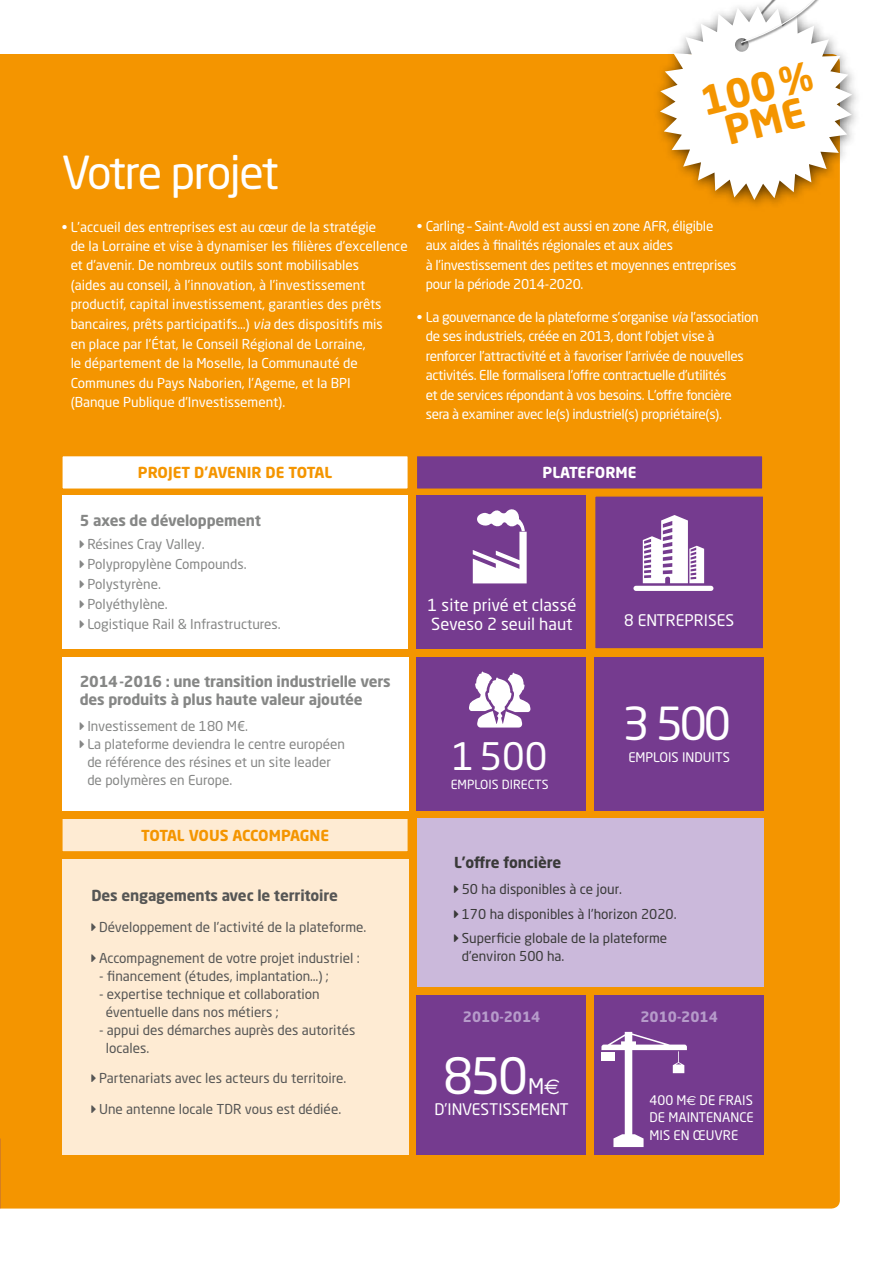
<style>
.page{position:relative;width:885px;height:1263px;background:#fff}
.page>*{position:absolute;margin:0;border:0;box-sizing:border-box;transform-origin:0 0}
.t1{font:49.5px "Neo Sans Pro";color:#fff}
.t2{font:45px "Neo Sans Pro";letter-spacing:-.055em;color:#fff}
.t3{font:700 39.3px/33.5px "Neo Sans Pro";color:#f49500;text-align:center}
.t4{font:37.5px "Neo Sans Pro";color:#fff}
.t5{font:21.3px "Neo Sans Pro";color:#fff}
.t6{font:16.5px/19.5px "Neo Sans Pro";color:#fff}
.t7{font:15.75px "Neo Sans Pro";color:#fff}
.t8{font:700 15px/18px "Neo Sans Pro";letter-spacing:-.01em;color:#868786}
.t9{font:700 15px "Neo Sans Pro";letter-spacing:-.01em;color:#565655}
.t10{font:700 15px "Neo Sans Pro";color:#f49500}
.t11{font:700 15px "Neo Sans Pro";letter-spacing:-.02em;color:#f49500}
.t12{font:700 15px "Neo Sans Pro";letter-spacing:-.01em;color:#3a3a39}
.t13{font:700 15px "Neo Sans Pro";color:#fff}
.t14{font:700 14.25px "Neo Sans Pro";color:#b69bca}
.t15{font:700 14.1px "Neo Sans Pro";color:#b69bca}
.t16{font:13.5px/19.5px "Neo Sans Pro";letter-spacing:-.02em;color:#fff}
.t17{font:13.5px/19.5px "Neo Sans Pro";color:#fff}
.t18{font:13.5px/18px "Neo Sans Pro";color:#565655}
.t19{font:13.5px/20.1px "Neo Sans Pro";color:#868786}
.t20{font:13.5px/24.5px "Neo Sans Pro";color:#3a3a39}
.t21{font:13.05px/17.4px "Neo Sans Pro";color:#fff;text-align:justify}
.t22{font:12.45px "Neo Sans Pro";color:#fff}
.s1{font-style:italic}
.s2{font-family:"Euro Sans"}
</style>
<div class="page">
<div style="left:0;top:54px;width:839px;height:1154px;background:#f49500"></div>
<div style="left:416px;top:496px;width:170px;height:153px;background:#753b8f"></div>
<div style="left:593px;top:495px;width:171px;height:155px;background:#753b8f;border:2px solid #f49500"></div>
<div style="left:416px;top:657px;width:170px;height:153px;background:#753b8f"></div>
<div style="left:62px;top:657px;width:346px;height:153px;background:#fff"></div>
<div style="left:62px;top:860px;width:346px;height:295px;background:#feebd3"></div>
<div style="left:62px;top:496px;width:345px;height:153px;background:#fff"></div>
<div style="left:416px;top:818px;width:347px;height:168px;background:#cbb9db"></div>
<div style="left:594px;top:657px;width:169px;height:153px;background:#753b8f"></div>
<div style="left:416px;top:995px;width:170px;height:159px;background:#753b8f"></div>
<div style="left:594px;top:995px;width:169px;height:160px;background:#753b8f"></div>
<svg style="left:58px;top:452px;width:708px;height:41px"></svg>
<svg style="left:58px;top:814px;width:354px;height:42px;background:#fbd59d"></svg>
<div style="left:652px;top:0;width:210px;height:212px;background:#000;opacity:.65"></div>
<svg style="left:659px;top:0;width:193px;height:200px"></svg>
<svg style="left:472px;top:509px;width:54px;height:74px"></svg>
<svg style="left:633px;top:515px;width:80px;height:76px"></svg>
<svg style="left:469px;top:671px;width:61px;height:56px"></svg>
<svg style="left:601px;top:1032px;width:85px;height:115px"></svg>
<h2 class="t2" style="left:62px;top:144px;width:218px">Votre projet</h2>
<p class="t17" style="left:71px;top:217px;width:338px;text-indent:-9px">• L’accueil des entreprises est au cœur de la stratégie<br>de la Lorraine et vise à dynamiser les filières d’excellence et d’avenir. De nombreux outils sont mobilisables<br>(aides au conseil, à l’innovation, à l’investissement productif, capital investissement, garanties des prêts bancaires, prêts participatifs…) <span class="s1">via</span> des dispositifs mis<br>en place par l’État, le Conseil Régional de Lorraine,<br>le département de la Moselle, la Communauté de Communes du Pays Naborien, l’Ageme, et la BPI<br>(Banque Publique d’Investissement).</p>
<h3 class="t3" style="left:697px;top:85px;width:116px;rotate:-14deg">100%<br>PME</h3>
<p class="t16" style="left:425px;top:216px;width:312px;text-indent:-9px">• Carling – Saint-Avold est aussi en zone AFR, éligible aux aides à finalités régionales et aux aides<br>à l’investissement des petites et moyennes entreprises pour la période 2014-2020.</p>
<p class="t16" style="left:425px;top:307px;width:334px;text-indent:-9px">• La gouvernance de la plateforme s’organise <span class="s1">via</span> l’association de ses industriels, créée en 2013, dont l’objet vise à renforcer l’attractivité et à favoriser l’arrivée de nouvelles activités. Elle formalisera l’offre contractuelle d’utilités<br>et de services répondant à vos besoins. L’offre foncière sera à examiner avec le(s) industriel(s) propriétaire(s).</p>
<p class="t10" style="left:138px;top:463px;width:196px">PROJET D’AVENIR DE TOTAL</p>
<p class="t8" style="left:80px;top:511px;width:183px">5 axes de développement</p>
<p class="t19" style="left:87px;top:533px;width:195px">Résines Cray Valley.<br>Polypropylène Compounds.<br>Polystyrène.<br>Polyéthylène.<br>Logistique Rail &amp; Infrastructures.</p>
<p class="t8" style="left:80px;top:672px;width:312px">2014-2016 : une transition industrielle vers des produits à plus haute valeur ajoutée</p>
<p class="t19" style="left:87px;top:717px;width:259px;line-height:18px">Investissement de 180 M€.<br>La plateforme deviendra le centre européen de référence des résines et un site leader de polymères en Europe.</p>
<p class="t11" style="left:141px;top:826px;width:189px">TOTAL VOUS ACCOMPAGNE</p>
<p class="t9" style="left:91px;top:886px;width:248px">Des engagements avec le territoire</p>
<p class="t18" style="left:99px;top:918px;width:269px">Développement de l’activité de la plateforme.</p>
<p class="t18" style="left:99px;top:948px;width:262px">Accompagnement de votre projet industriel :</p>
<p class="t18" style="left:99px;top:966px;width:231px">- financement (études, implantation…) ;</p>
<p class="t18" style="left:106px;top:984px;width:215px;text-indent:-7px">- expertise technique et collaboration éventuelle dans nos métiers ;</p>
<p class="t18" style="left:106px;top:1020px;width:251px;text-indent:-7px">- appui des démarches auprès des autorités locales.</p>
<p class="t18" style="left:99px;top:1069px;width:249px">Partenariats avec les acteurs du territoire.</p>
<p class="t18" style="left:99px;top:1100px;width:243px">Une antenne locale TDR vous est dédiée.</p>
<p class="t13" style="left:542px;top:463px;width:95px">PLATEFORME</p>
<p class="t6" style="left:427px;top:595px;width:150px">1 site privé et classé<br>Seveso 2 seuil haut</p>
<p class="t7" style="left:624px;top:611px;width:111px">8 ENTREPRISES</p>
<h2 class="t2" style="left:622px;top:696px;width:110px">3 500</h2>
<h3 class="t4" style="left:452px;top:733px;width:97px">1500</h3>
<p class="t21" style="left:628px;top:748px;width:103px">EMPLOIS INDUITS</p>
<p class="t22" style="left:450px;top:777px;width:99px">EMPLOIS DIRECTS</p>
<p class="t12" style="left:454px;top:853px;width:108px">L’offre foncière</p>
<p class="t20" style="left:462px;top:877px;width:216px">50 ha disponibles à ce jour.<br>170 ha disponibles à l’horizon 2020.<br>Superficie globale de la plateforme</p>
<p class="t20" style="left:462px;top:944px;width:104px">d’environ 500 ha.</p>
<p class="t15" style="left:463px;top:1008px;width:79px">2010-2014</p>
<h1 class="t1" style="left:443px;top:1046px;width:86px">850</h1>
<h3 class="t5" style="left:528px;top:1073px;width:34px">M<span class="s2">E</span></h3>
<p class="t7" style="left:434px;top:1100px;width:136px">D’INVESTISSEMENT</p>
<p class="t14" style="left:640px;top:1008px;width:79px">2010-2014</p>
<p class="t21" style="left:649px;top:1091px;width:106px">400 M<span class="s2">E</span> DE FRAIS DE MAINTENANCE MIS EN ŒUVRE</p>
</div>
